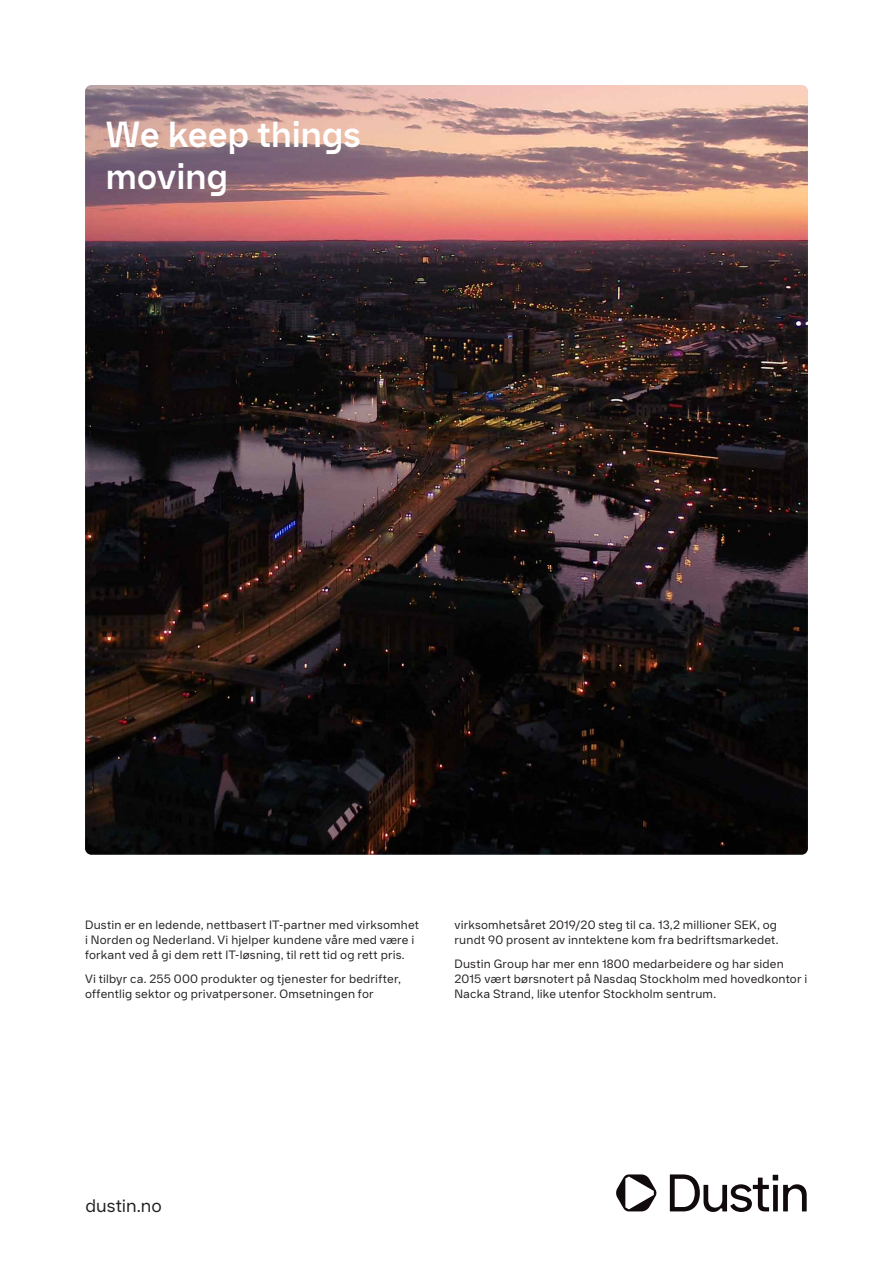
<style>
.page{position:relative;width:893px;height:1263px;background:#fff}
.page>*{position:absolute;margin:0;border:0;box-sizing:border-box;transform-origin:0 0}
.t1{font:700 36px/42px "Dustin Sans";color:#fff}
.Body{font:18px "Dustin Sans";color:#231f20}
.t2{font:12px/15px "Dustin Sans";letter-spacing:.015em;color:#231f20}
</style>
<div class="page">
<svg style="left:670px;top:1174px;width:137px;height:38px"></svg>
<svg style="left:616px;top:1174px;width:41px;height:37px"></svg>
<img style="left:85px;top:85px;width:723px;height:770px">
<p class="t1" style="left:106px;top:114px;width:257px">We keep things moving</p>
<p class="t2" style="left:85px;top:917px;width:336px">Dustin er en ledende, nettbasert IT-partner med virksomhet i Norden og Nederland. Vi hjelper kundene våre med være i forkant ved å gi dem rett IT-løsning, til rett tid og rett pris.</p>
<p class="t2" style="left:85px;top:971px;width:317px">Vi tilbyr ca. 255 000 produkter og tjenester for bedrifter, offentlig sektor og privatpersoner. Omsetningen for</p>
<p class="t2" style="left:454px;top:917px;width:326px">virksomhetsåret 2019/20 steg til ca. 13,2 millioner SEK, og rundt 90 prosent av inntektene kom fra bedriftsmarkedet.</p>
<p class="t2" style="left:454px;top:956px;width:354px">Dustin Group har mer enn 1800 medarbeidere og har siden<br>2015 vært børsnotert på Nasdaq Stockholm med hovedkontor i<br>Nacka Strand, like utenfor Stockholm sentrum.</p>
<p class="Body" style="left:86px;top:1194px;width:78px">dustin.no</p>
</div>
